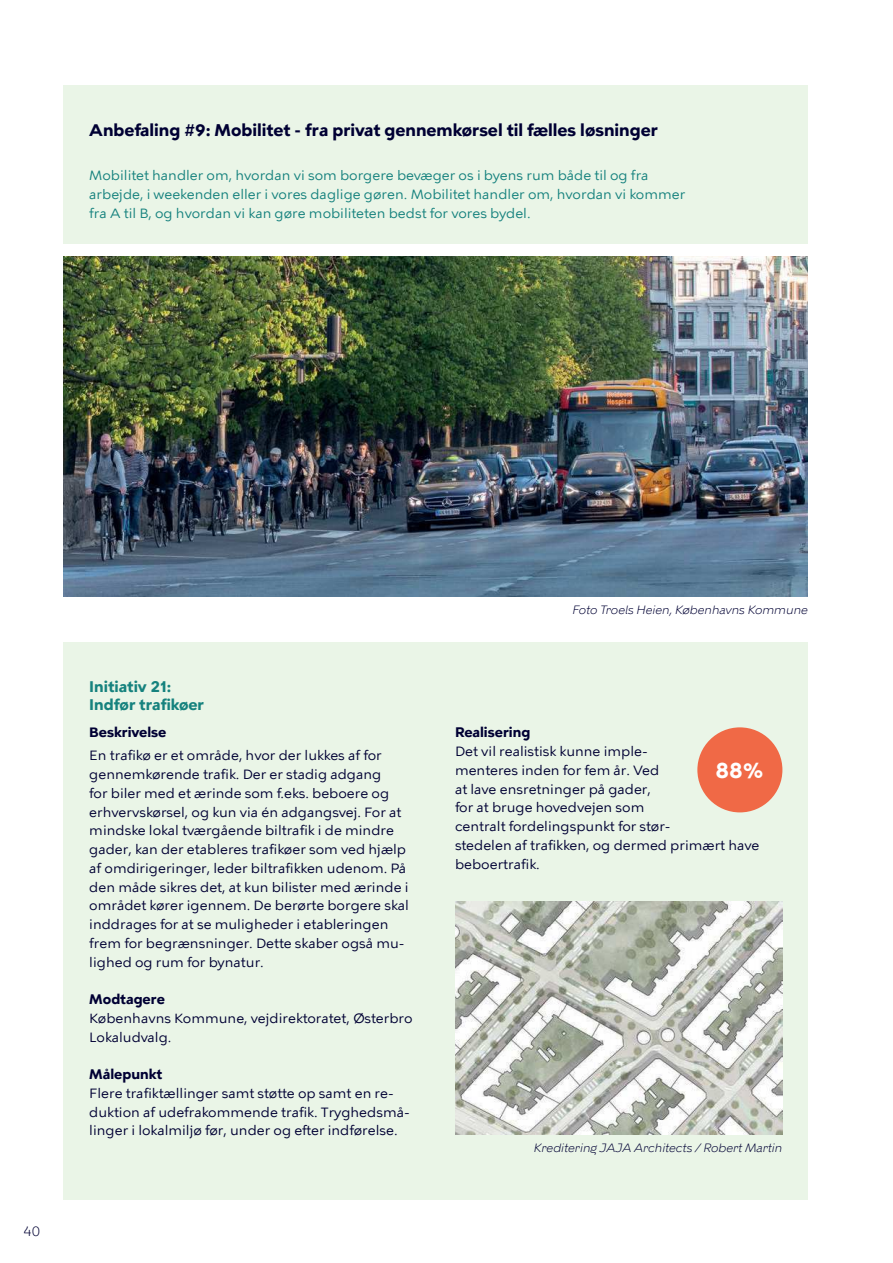
<style>
.page{position:relative;width:893px;height:1263px;background:#fff}
.page>*{position:absolute;margin:0;border:0;box-sizing:border-box;transform-origin:0 0}
.t1{font:700 21px "KBH Tekst";color:#fff}
.t2{font:700 16.5px "KBH Tekst";color:#003}
.t3{font:700 15px/18px "KBH Tekst";color:#16827e}
.t4{font:13.5px/18.8px "KBH Tekst";color:#003}
.t5{font:13.5px/18.8px "KBH Tekst";color:#16827e}
.t6{font:700 13.5px "KBH Tekst";color:#003}
.t7{font:300 13.5px "KBH";color:#003}
.t8{font:italic 300 12px "KBH";color:#003}
</style>
<div class="page">
<div style="left:64px;top:85px;width:744px;height:158px;background:#eaf5e7"></div>
<div style="left:64px;top:642px;width:744px;height:557px;background:#eaf5e7"></div>
<img style="left:64px;top:256px;width:744px;height:340px">
<img style="left:455px;top:901px;width:327px;height:234px">
<div style="left:697px;top:727px;width:85px;height:85px;background:#f06946;border-radius:50%"></div>
<p class="t2" style="left:89px;top:121px;width:570px">Anbefaling #9: Mobilitet - fra privat gennemkørsel til fælles løsninger</p>
<p class="t5" style="left:89px;top:167px;width:597px">Mobilitet handler om, hvordan vi som borgere bevæger os i byens rum både til og fra arbejde, i weekenden eller i vores daglige gøren. Mobilitet handler om, hvordan vi kommer fra A til B, og hvordan vi kan gøre mobiliteten bedst for vores bydel.</p>
<p class="t7" style="left:23px;top:1226px;width:18px">40</p>
<p class="t3" style="left:89px;top:678px;width:116px">Initiativ 21:<br>Indfør trafikøer</p>
<p class="t6" style="left:89px;top:725px;width:79px">Beskrivelse</p>
<p class="t4" style="left:89px;top:746px;width:321px">En trafikø er et område, hvor der lukkes af for gennemkørende trafik. Der er stadig adgang<br>for biler med et ærinde som f.eks. beboere og erhvervskørsel, og kun via én adgangsvej. For at mindske lokal tværgående biltrafik i de mindre gader, kan der etableres trafikøer som ved hjælp af omdirigeringer, leder biltrafikken udenom. På den måde sikres det, at kun bilister med ærinde i området kører igennem. De berørte borgere skal inddrages for at se muligheder i etableringen frem for begrænsninger. Dette skaber også mu&shy;lighed og rum for bynatur.</p>
<p class="t6" style="left:89px;top:992px;width:77px">Modtagere</p>
<p class="t4" style="left:89px;top:1009px;width:325px">Københavns Kommune, vejdirektoratet, Østerbro<br>Lokaludvalg.</p>
<p class="t6" style="left:89px;top:1067px;width:75px">Målepunkt</p>
<p class="t4" style="left:89px;top:1084px;width:322px">Flere trafiktællinger samt støtte op samt en re&shy;duktion af udefrakommende trafik. Tryghedsmå&shy;linger i lokalmiljø før, under og efter indførelse.</p>
<p class="t8" style="left:572px;top:605px;width:237px">Foto Troels Heien, Københavns Kommune</p>
<p class="t6" style="left:455px;top:725px;width:77px">Realisering</p>
<p class="t4" style="left:455px;top:742px;width:306px">Det vil realistisk kunne imple-<br>menteres inden for fem år. Ved<br>at lave ensretninger på gader,<br>for at bruge hovedvejen som<br>centralt fordelingspunkt for stør-<br>stedelen af trafikken, og dermed primært have beboertrafik.</p>
<h1 class="t1" style="left:716px;top:759px;width:49px">88%</h1>
<p class="t8" style="left:534px;top:1144px;width:250px">Kreditering JAJA Architects / Robert Martin</p>
</div>
